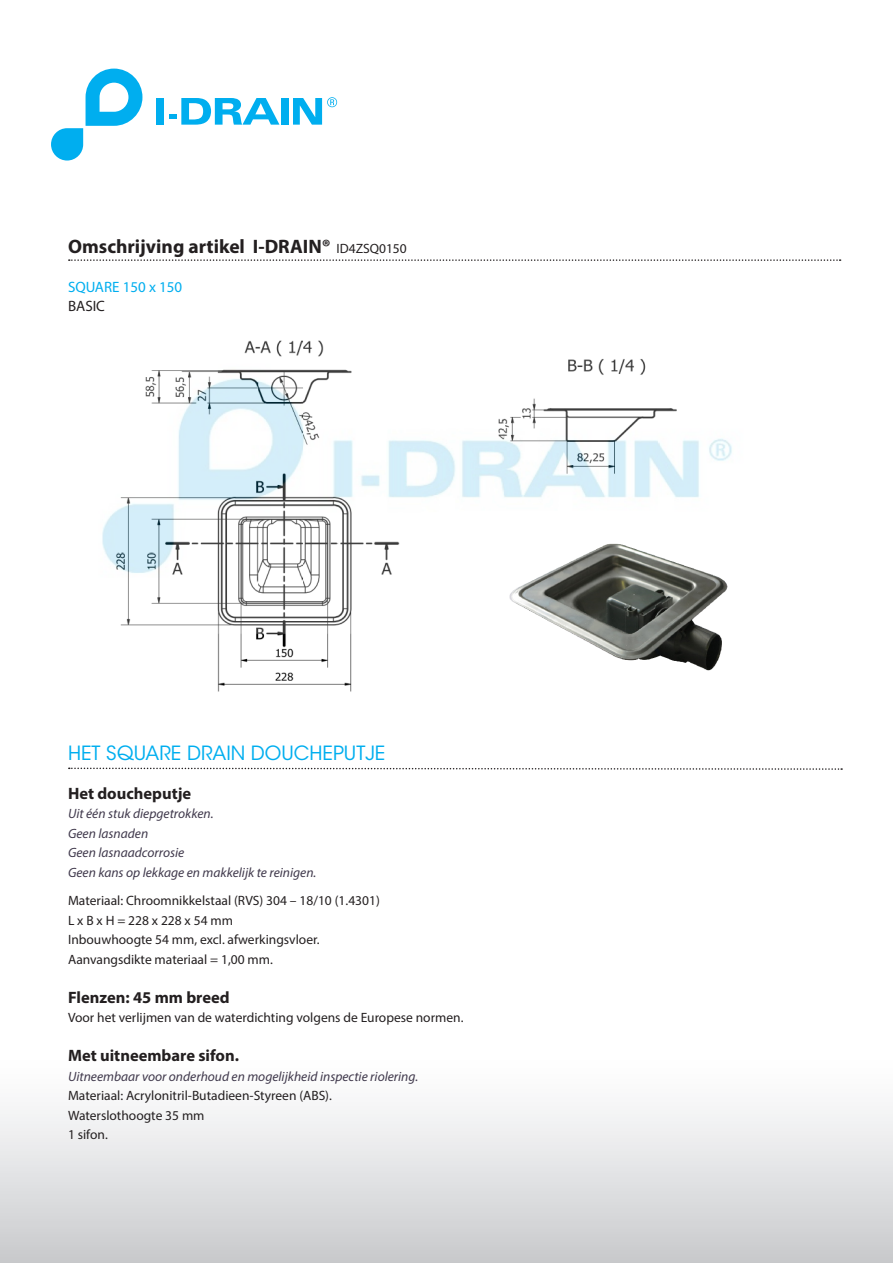
<style>
.page{position:relative;width:893px;height:1263px;background:#fff}
.page>*{position:absolute;margin:0;border:0;box-sizing:border-box;transform-origin:0 0}
.t1{font:700 19.5px "Myriad Pro";color:#231f20}
.t2{font:19.5px "ITC Avant Garde Std";color:#00aeef}
.t3{font:700 16.5px "Myriad Pro";color:#231f20}
.t4{font:15px/19.5px "Myriad Pro";color:#00aeef}
.t5{font:13.5px/19.5px "Myriad Pro";color:#231f20}
.t6{font:italic 13.5px/19.5px "Myriad Pro";color:#40394c}
.s1{font-weight:400;font-size:13.5px}
.s2{color:#231f20}
.s3{font-style:normal;color:#231f20}
</style>
<div class="page">
<svg style="left:69px;top:767px;width:773px;height:3px"></svg>
<svg style="left:69px;top:259px;width:772px;height:2px"></svg>
<img style="left:102px;top:340px;width:630px;height:352px">
<svg style="left:453px;top:510px;width:279px;height:182px"></svg>
<svg style="left:51px;top:69px;width:91px;height:92px"></svg>
<div style="left:156px;top:98px;width:8px;height:27px;background:#00aeef"></div>
<div style="left:281px;top:98px;width:8px;height:27px;background:#00aeef"></div>
<svg style="left:293px;top:97px;width:44px;height:28px"></svg>
<svg style="left:169px;top:98px;width:110px;height:27px"></svg>
<img style="left:479px;top:518px;width:253px;height:172px">
<div style="left:0;top:1053px;width:893px;height:210px;background:linear-gradient(to bottom,#fff,#cacbce)"></div>
<p class="t1" style="left:68px;top:233px;width:340px">Omschrijving artikel I-DRAIN® <span class="s1">ID4ZSQ0150</span></p>
<p class="t4" style="left:68px;top:277px;width:116px">SQUARE 150 x 150<br><span class="s2">BASIC</span></p>
<p class="t2" style="left:68px;top:741px;width:319px">HET SQUARE DRAIN DOUCHEPUTJE</p>
<p class="t3" style="left:68px;top:782px;width:125px">Het doucheputje</p>
<p class="t6" style="left:68px;top:804px;width:147px">Uit één stuk diepgetrokken.</p>
<p class="t6" style="left:68px;top:823px;width:82px">Geen lasnaden</p>
<p class="t6" style="left:68px;top:843px;width:118px">Geen lasnaadcorrosie</p>
<p class="t6" style="left:68px;top:862px;width:250px">Geen kans op lekkage en makkelijk te reinigen.</p>
<p class="t5" style="left:68px;top:891px;width:313px">Materiaal: Chroomnikkelstaal (RVS) 304 – 18/10 (1.4301)</p>
<p class="t5" style="left:68px;top:910px;width:166px">L x B x H = 228 x 228 x 54 mm</p>
<p class="t5" style="left:68px;top:930px;width:253px">Inbouwhoogte 54 mm, excl. afwerkingsvloer.</p>
<p class="t5" style="left:68px;top:949px;width:206px">Aanvangsdikte materiaal = 1,00 mm.</p>
<p class="t3" style="left:68px;top:986px;width:163px">Flenzen: 45 mm breed</p>
<p class="t5" style="left:68px;top:1008px;width:397px">Voor het verlijmen van de waterdichting volgens de Europese normen.</p>
<p class="t3" style="left:68px;top:1045px;width:172px">Met uitneembare sifon.</p>
<p class="t6" style="left:68px;top:1066px;width:352px">Uitneembaar voor onderhoud en mogelijkheid inspectie riolering.<br><span class="s3">Materiaal: Acrylonitril-Butadieen-Styreen (ABS).</span></p>
<p class="t5" style="left:68px;top:1105px;width:138px">Waterslothoogte 35 mm<br>1 sifon.</p>
</div>
